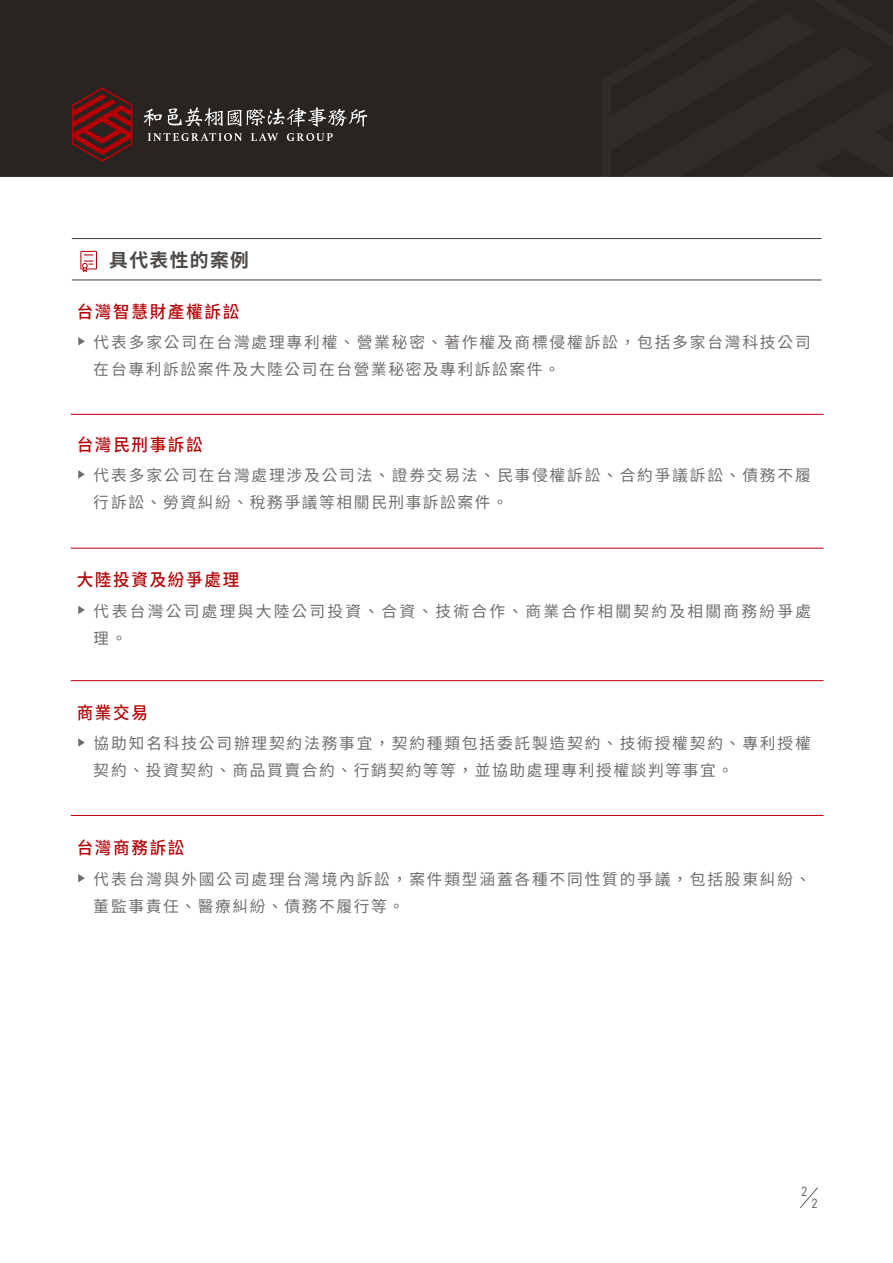
<style>
.page{position:relative;width:893px;height:1263px;background:#fff}
.page>*{position:absolute;margin:0;border:0;box-sizing:border-box;transform-origin:0 0}
.t1{font:700 18.75px "Noto Sans CJ Ktc";letter-spacing:.075em;color:#4d4946}
.t2{font:500 17.25px "Noto Sans CJ Ktc";letter-spacing:.1em;color:#b50005;scale:.96 1}
.t3{font:15.75px/27px "Noto Sans CJ Ktc";letter-spacing:.115em;color:#4d4946}
.t4{font:15.75px/27px "Noto Sans CJ Ktc";letter-spacing:.14em;color:#4d4946}
.t5{font:13.5px "D DIN";color:#606060}
</style>
<div class="page">
<img style="left:14px;top:0;width:879px;height:415px">
<div style="left:0;top:0;width:14px;height:177px;background:#282421"></div>
<svg style="left:800px;top:1187px;width:18px;height:21px"></svg>
<svg style="left:144px;top:107px;width:223px;height:20px"></svg>
<svg style="left:148px;top:133px;width:94px;height:8px"></svg>
<svg style="left:251px;top:133px;width:27px;height:8px"></svg>
<svg style="left:287px;top:133px;width:46px;height:8px"></svg>
<svg style="left:72px;top:87px;width:60px;height:75px"></svg>
<svg style="left:78px;top:337px;width:7px;height:9px"></svg>
<svg style="left:78px;top:470px;width:7px;height:9px"></svg>
<hr style="left:71px;top:414px;width:753px;height:1px;background:#b50005">
<hr style="left:71px;top:548px;width:753px;height:1px;background:#b50005">
<hr style="left:72px;top:280px;width:749px;height:1px;background:#3d3d3d">
<hr style="left:72px;top:238px;width:749px;height:1px;background:#3d3d3d">
<svg style="left:80px;top:251px;width:17px;height:21px"></svg>
<svg style="left:78px;top:606px;width:7px;height:8px"></svg>
<svg style="left:78px;top:738px;width:7px;height:9px"></svg>
<hr style="left:71px;top:680px;width:753px;height:1px;background:#b50005">
<hr style="left:71px;top:815px;width:753px;height:1px;background:#b50005">
<svg style="left:78px;top:874px;width:7px;height:8px"></svg>
<p class="t1" style="left:109px;top:249px;width:141px">具代表性的案例</p>
<p class="t2" style="left:77px;top:301px;width:171px">台灣智慧財產權訴訟</p>
<p class="t3" style="left:94px;top:329px;width:718px">代表多家公司在台灣處理專利權、營業秘密、著作權及商標侵權訴訟，包括多家台灣科技公司在台專利訴訟案件及大陸公司在台營業秘密及專利訴訟案件。</p>
<p class="t2" style="left:77px;top:435px;width:133px">台灣民刑事訴訟</p>
<p class="t3" style="left:94px;top:462px;width:718px">代表多家公司在台灣處理涉及公司法、證券交易法、民事侵權訴訟、合約爭議訴訟、債務不履行訴訟、勞資糾紛、稅務爭議等相關民刑事訴訟案件。</p>
<p class="t2" style="left:77px;top:570px;width:171px">大陸投資及紛爭處理</p>
<p class="t4" style="left:94px;top:598px;width:719px">代表台灣公司處理與大陸公司投資、合資、技術合作、商業合作相關契約及相關商務紛爭處理。</p>
<p class="t2" style="left:77px;top:703px;width:76px">商業交易</p>
<p class="t3" style="left:94px;top:730px;width:718px">協助知名科技公司辦理契約法務事宜，契約種類包括委託製造契約、技術授權契約、專利授權契約、投資契約、商品買賣合約、行銷契約等等，並協助處理專利授權談判等事宜。</p>
<p class="t2" style="left:77px;top:838px;width:114px">台灣商務訴訟</p>
<p class="t3" style="left:94px;top:866px;width:718px">代表台灣與外國公司處理台灣境內訴訟，案件類型涵蓋各種不同性質的爭議，包括股東糾紛、董監事責任、醫療糾紛、債務不履行等。</p>
<p class="t5" style="left:801px;top:1184px;width:8px">2</p>
<p class="t5" style="left:812px;top:1196px;width:8px">2</p>
</div>
